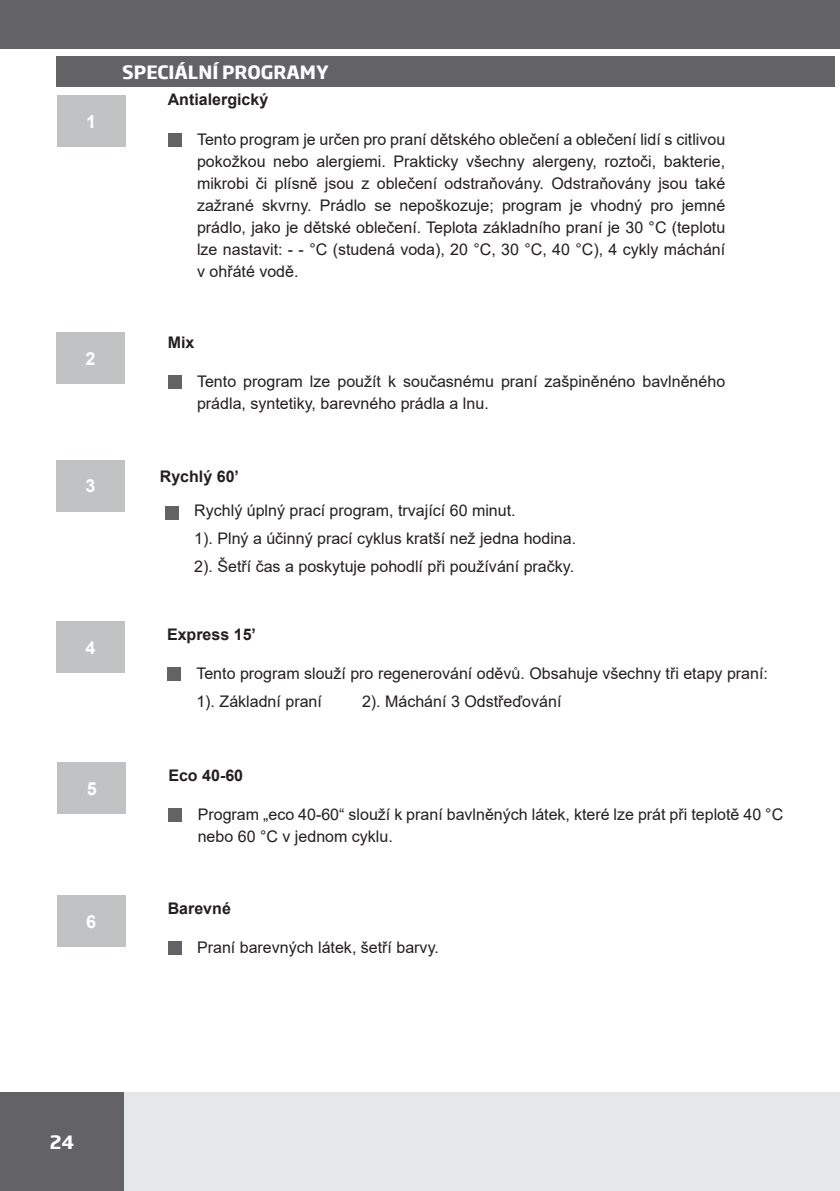
<style>
.page{position:relative;width:840px;height:1191px;background:#fff}
.page>*{position:absolute;margin:0;border:0;box-sizing:border-box;transform-origin:0 0}
.BODY-PODSTAWOWE_szanowny-kliencie{font:700 18px "Soho Gothic Pro";color:#fff}
.t1{font:700 18px "Arial";color:#fff}
.BODY-PODSTAWOWE_punkty{font:16px/22px "Arial";color:#231f20}
.BODY-PODSTAWOWE_szanowny-kliencie-2{font:700 16px "Arial";color:#231f20}
</style>
<div class="page">
<div style="left:57px;top:57px;width:777px;height:30px;background:#636366"></div>
<div style="left:57px;top:96px;width:68px;height:51px;background:#c1c2c4"></div>
<div style="left:56px;top:332px;width:68px;height:51px;background:#c1c2c4"></div>
<div style="left:56px;top:622px;width:68px;height:51px;background:#c1c2c4"></div>
<div style="left:168px;top:133px;width:13px;height:13px;background:#636366"></div>
<div style="left:167px;top:667px;width:13px;height:14px;background:#636366"></div>
<div style="left:168px;top:375px;width:13px;height:14px;background:#636366"></div>
<div style="left:56px;top:460px;width:68px;height:51px;background:#c1c2c4"></div>
<div style="left:165px;top:506px;width:13px;height:13px;background:#636366"></div>
<div style="left:58px;top:763px;width:68px;height:51px;background:#c1c2c4"></div>
<div style="left:168px;top:808px;width:14px;height:14px;background:#636366"></div>
<div style="left:57px;top:895px;width:68px;height:51px;background:#c1c2c4"></div>
<div style="left:168px;top:941px;width:13px;height:14px;background:#636366"></div>
<div style="left:0;top:0;width:839px;height:49px;background:#636366"></div>
<div style="left:0;top:1092px;width:839px;height:99px;background:#e6e7e9"></div>
<div style="left:0;top:1092px;width:124px;height:99px;background:#636366"></div>
<p class="t1" style="left:86px;top:109px;width:12px">1</p>
<p class="t1" style="left:85px;top:345px;width:12px">2</p>
<p class="t1" style="left:85px;top:473px;width:12px">3</p>
<p class="t1" style="left:85px;top:635px;width:12px">4</p>
<p class="t1" style="left:87px;top:776px;width:12px">5</p>
<p class="t1" style="left:86px;top:908px;width:12px">6</p>
<p class="BODY-PODSTAWOWE_szanowny-kliencie" style="left:122px;top:58px;width:208px">SPECIÁLNÍ PROGRAMY</p>
<p class="BODY-PODSTAWOWE_szanowny-kliencie-2" style="left:168px;top:88px;width:102px">Antialergický</p>
<p class="BODY-PODSTAWOWE_punkty" style="left:197px;top:128px;width:529px;text-align:justify">Tento program je určen pro praní dětského oblečení a oblečení lidí s citlivou pokožkou nebo alergiemi. Prakticky všechny alergeny, roztoči, bakterie, mikrobi či plísně jsou z oblečení odstraňovány. Odstraňovány jsou také zažrané skvrny. Prádlo se nepoškozuje; program je vhodný pro jemné prádlo, jako je dětské oblečení. Teplota základního praní je 30 °C (teplotu lze nastavit: - - °C (studená voda), 20 °C, 30 °C, 40 °C), 4 cykly máchání v ohřáté vodě.</p>
<p class="BODY-PODSTAWOWE_szanowny-kliencie-2" style="left:168px;top:331px;width:28px">Mix</p>
<p class="BODY-PODSTAWOWE_punkty" style="left:197px;top:370px;width:529px">Tento program lze použít k současnému praní zašpiněnéno bavlněného prádla, syntetiky, barevného prádla a lnu.</p>
<p class="BODY-PODSTAWOWE_szanowny-kliencie-2" style="left:160px;top:464px;width:81px">Rychlý 60’</p>
<p class="BODY-PODSTAWOWE_punkty" style="left:194px;top:499px;width:322px">Rychlý úplný prací program, trvající 60 minut.</p>
<p class="BODY-PODSTAWOWE_punkty" style="left:194px;top:527px;width:383px">1). Plný a účinný prací cyklus kratší než jedna hodina.</p>
<p class="BODY-PODSTAWOWE_punkty" style="left:194px;top:555px;width:381px">2). Šetří čas a poskytuje pohodlí při používání pračky.</p>
<p class="BODY-PODSTAWOWE_szanowny-kliencie-2" style="left:167px;top:623px;width:90px">Express 15’</p>
<p class="BODY-PODSTAWOWE_punkty" style="left:196px;top:662px;width:572px">Tento program slouží pro regenerování oděvů. Obsahuje všechny tři etapy praní:</p>
<p class="BODY-PODSTAWOWE_punkty" style="left:196px;top:690px;width:127px">1). Základní praní</p>
<p class="BODY-PODSTAWOWE_punkty" style="left:362px;top:690px;width:201px">2). Máchání 3 Odstřeďování</p>
<p class="BODY-PODSTAWOWE_szanowny-kliencie-2" style="left:168px;top:764px;width:76px">Eco 40-60</p>
<p class="BODY-PODSTAWOWE_punkty" style="left:198px;top:803px;width:586px">Program „eco 40-60“ slouží k praní bavlněných látek, které lze prát při teplotě 40 °C nebo 60 °C v jednom cyklu.</p>
<p class="BODY-PODSTAWOWE_szanowny-kliencie-2" style="left:168px;top:896px;width:65px">Barevné</p>
<p class="BODY-PODSTAWOWE_punkty" style="left:197px;top:936px;width:243px">Praní barevných látek, šetří barvy.</p>
<p class="BODY-PODSTAWOWE_szanowny-kliencie" style="left:50px;top:1127px;width:26px">24</p>
</div>
